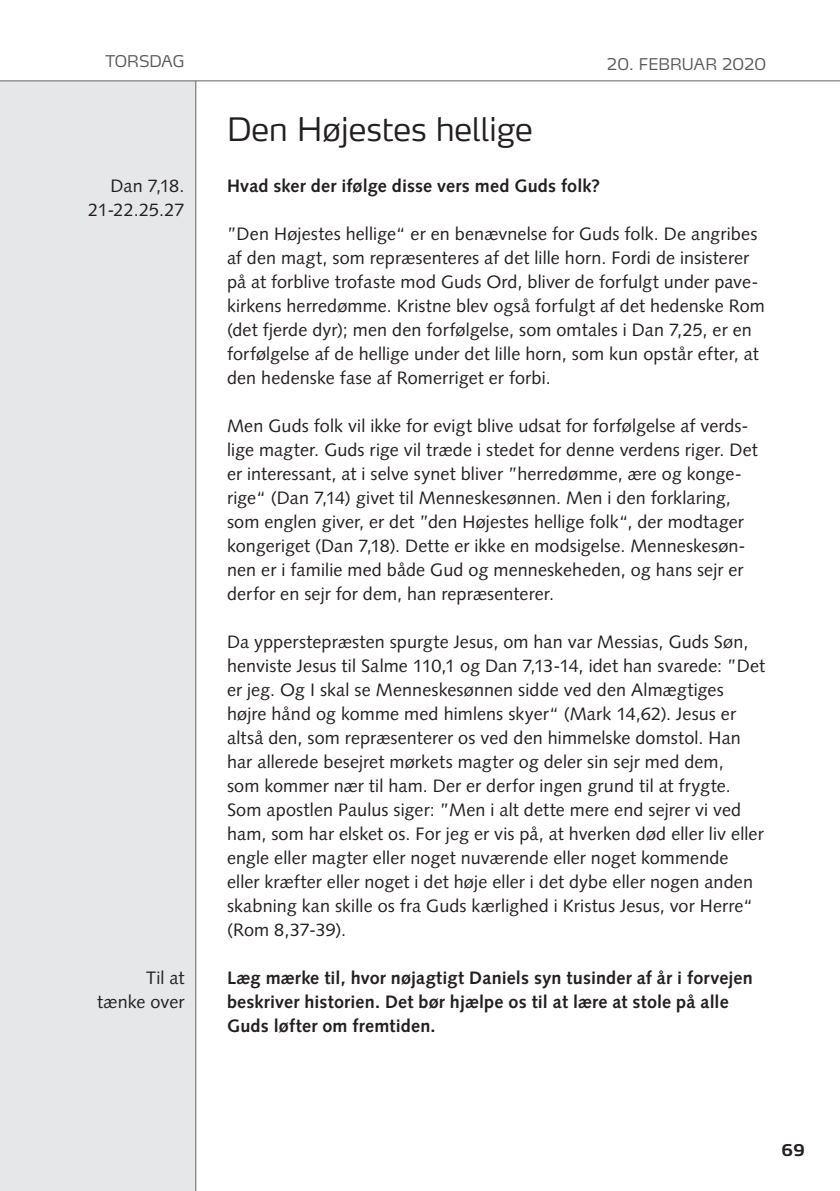
<style>
.page{position:relative;width:840px;height:1191px;background:#fff}
.page>*{position:absolute;margin:0;border:0;box-sizing:border-box;transform-origin:0 0}
.t1{font:300 32px "Max LF";letter-spacing:-.005em;color:#231f20}
.t2{font:18px/24px "Syntax LT Std";letter-spacing:.005em;color:#231f20}
.t3{font:700 18px/24px "Syntax LT Std";letter-spacing:.01em;color:#231f20}
.t4{font:300 16px "Max LF";letter-spacing:.005em;color:#57585a}
.t5{font:700 16px "Max LF";color:#231f20}
</style>
<div class="page">
<div style="left:0;top:0;width:196px;height:1191px;background:#e6e7e9"></div>
<hr style="left:195px;top:0;width:1px;height:1191px;background:#636366">
<div style="left:0;top:0;width:839px;height:81px;background:#fff"></div>
<hr style="left:0;top:80px;width:839px;height:1px;background:#636366">
<p class="t4" style="left:105px;top:51px;width:80px">TORSDAG</p>
<p class="t2" style="left:88px;top:174px;width:98px;text-align:right">Dan 7,18.<br>21-22.25.27</p>
<p class="t2" style="left:97px;top:966px;width:89px;text-align:right">Til at tænke over</p>
<h1 class="t1" style="left:227px;top:109px;width:307px">Den Højestes hellige</h1>
<p class="t4" style="left:606px;top:54px;width:161px">20. FEBRUAR 2020</p>
<p class="t3" style="left:227px;top:174px;width:374px">Hvad sker der ifølge disse vers med Guds folk?</p>
<p class="t2" style="left:227px;top:222px;width:539px">”Den Højestes hellige“ er en benævnelse for Guds folk. De angribes af den magt, som repræsenteres af det lille horn. Fordi de insisterer på at forblive trofaste mod Guds Ord, bliver de forfulgt under pave&shy;kirkens herredømme. Kristne blev også forfulgt af det hedenske Rom (det fjerde dyr); men den forfølgelse, som omtales i Dan 7,25, er en forfølgelse af de hellige under det lille horn, som kun opstår efter, at den hedenske fase af Romerriget er forbi.</p>
<p class="t2" style="left:227px;top:414px;width:532px">Men Guds folk vil ikke for evigt blive udsat for forfølgelse af verds&shy;lige magter. Guds rige vil træde i stedet for denne verdens riger. Det er interessant, at i selve synet bliver ”herredømme, ære og konge&shy;rige“ (Dan 7,14) givet til Menneskesønnen. Men i den forklaring, som englen giver, er det ”den Højestes hellige folk“, der modtager kongeriget (Dan 7,18). Dette er ikke en modsigelse. Menneskesøn&shy;nen er i familie med både Gud og menneskeheden, og hans sejr er derfor en sejr for dem, han repræsenterer.</p>
<p class="t2" style="left:227px;top:630px;width:539px">Da ypperstepræsten spurgte Jesus, om han var Messias, Guds Søn, henviste Jesus til Salme 110,1 og Dan 7,13-14, idet han svarede: ”Det er jeg. Og I skal se Menneskesønnen sidde ved den Almægtiges højre hånd og komme med himlens skyer“ (Mark 14,62). Jesus er altså den, som repræsenterer os ved den himmelske domstol. Han har allerede besejret mørkets magter og deler sin sejr med dem,<br>som kommer nær til ham. Der er derfor ingen grund til at frygte.<br>Som apostlen Paulus siger: ”Men i alt dette mere end sejrer vi ved ham, som har elsket os. For jeg er vis på, at hverken død eller liv eller engle eller magter eller noget nuværende eller noget kommende eller kræfter eller noget i det høje eller i det dybe eller nogen anden skabning kan skille os fra Guds kærlighed i Kristus Jesus, vor Herre“ (Rom 8,37-39).</p>
<p class="t3" style="left:227px;top:966px;width:527px">Læg mærke til, hvor nøjagtigt Daniels syn tusinder af år i forvejen beskriver historien. Det bør hjælpe os til at lære at stole på alle<br>Guds løfter om fremtiden.</p>
<p class="t5" style="left:781px;top:1140px;width:25px">69</p>
</div>
